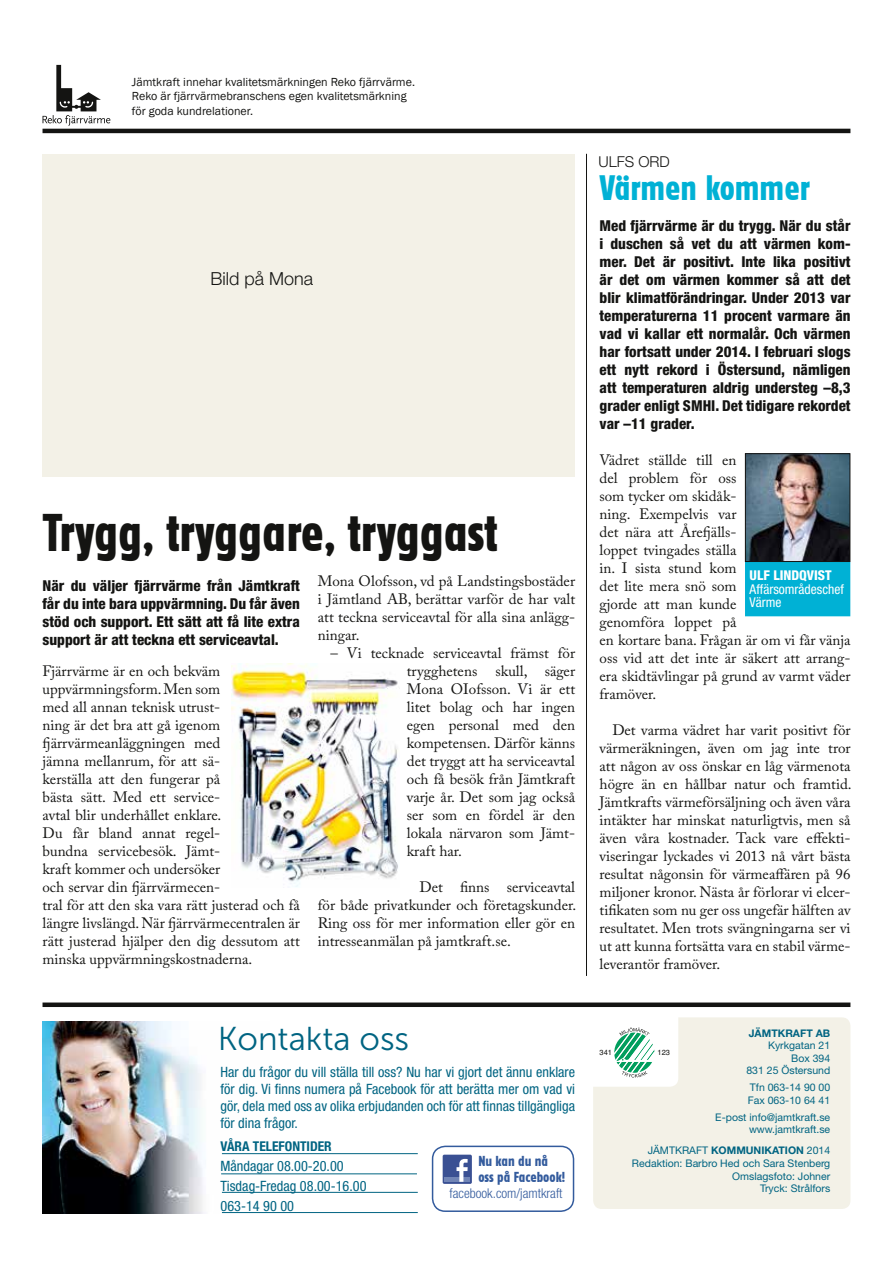
<style>
.page{position:relative;width:893px;height:1263px;background:#fff}
.page>*{position:absolute;margin:0;border:0;box-sizing:border-box;transform-origin:0 0}
.t1{font:49.5px "Govan One Alternate";color:#141412}
.t2{font:33px "Govan One Alternate";color:#00b1d5}
.t3{font:33px "Museo Sans 300";color:#006482}
.t4{font:300 18px "Helvetica Neue LT Std";color:#141412}
.t5{font:15px/18px "Adobe Caslon Pro";color:#141412;text-align:justify}
.t6{font:800 condensed 15px/18px "Helvetica Neue LT Std";color:#141412;text-align:justify}
.t7{font:300 15px "Helvetica Neue LT Std";color:#141412}
.t8{font:condensed 14.25px/17.1px "Helvetica Neue LT Std";color:#006482;text-align:justify}
.t9{font:13.5px/16.2px "Govan One Alternate";color:#335b9d}
.t10{font:300 condensed 13.5px "Helvetica Neue LT Std";color:#335b9d}
.t11{font:condensed 13.5px/13.5px "Helvetica Neue LT Std";color:#fff}
.t12{font:700 condensed 13.5px "Helvetica Neue LT Std";color:#006482}
.t13{font:800 condensed 13.5px "Helvetica Neue LT Std";color:#fff}
.t14{font:12px/14.4px "Franklin Gothic";color:#141412}
.t15{font:10.5px/12.6px "Helvetica Neue LT Std";color:#006482;text-align:right}
.t16{font:700 10.5px "Helvetica Neue LT Std";color:#006482}
.t17{font:7.5px "Helvetica";color:#141412}
.s1{font-weight:700}
</style>
<div class="page">
<div style="left:593px;top:1017px;width:257px;height:192px;background:#f3f1e7;border-radius:9px"></div>
<div style="left:568px;top:997px;width:110px;height:90px;background:#fff;border-radius:9px"></div>
<img style="left:43px;top:1022px;width:227px;height:191px">
<hr style="left:222px;top:1153px;width:196px;height:1px;background:#006482">
<hr style="left:221px;top:1173px;width:196px;height:1px;background:#006482">
<hr style="left:222px;top:1192px;width:196px;height:1px;background:#006482">
<hr style="left:222px;top:1212px;width:196px;height:1px;background:#006482">
<svg style="left:614px;top:1027px;width:41px;height:50px"></svg>
<div style="left:43px;top:1002px;width:807px;height:5px;background:#141412"></div>
<div style="left:443px;top:1155px;width:29px;height:29px;background:#3a5093;border-radius:2px"></div>
<div style="left:445px;top:1177px;width:25px;height:5px;background:#7185b6"></div>
<svg style="left:456px;top:1159px;width:12px;height:23px"></svg>
<div style="left:432px;top:1145px;width:142px;height:67px;border:2px solid #335b9d;border-radius:13px"></div>
<hr style="left:586px;top:154px;width:1px;height:822px;background:#141412">
<div style="left:745px;top:562px;width:105px;height:54px;background:#00b1d5"></div>
<img style="left:747px;top:455px;width:101px;height:105px">
<div style="left:745px;top:453px;width:105px;height:109px;border:1px solid #141412"></div>
<svg style="left:43px;top:65px;width:67px;height:61px"></svg>
<hr style="left:43px;top:129px;width:807px;height:4px;background:#141412">
<div style="left:43px;top:154px;width:532px;height:322px;background:#f3f1e7"></div>
<img style="left:232px;top:664px;width:166px;height:223px">
<p class="t14" style="left:132px;top:75px;width:285px">Jämtkraft innehar kvalitetsmärkningen Reko fjärrvärme.<br>Reko är fjärrvärmebranschens egen kvalitetsmärkning för goda kundrelationer.</p>
<p class="t4" style="left:210px;top:268px;width:104px">Bild på Mona</p>
<h1 class="t1" style="left:43px;top:505px;width:457px">Trygg, tryggare, tryggast</h1>
<p class="t6" style="left:43px;top:576px;width:259px">När du väljer fjärrvärme från Jämtkraft får du inte bara uppvärmning. Du får även stöd och support. Ett sätt att få lite extra support är att teckna ett serviceavtal.</p>
<p class="t5" style="left:43px;top:662px;width:259px;text-align:left">Fjärrvärme är en och bekväm uppvärmningsform. Men som<br>med all annan teknisk utrust-<br>ning är det bra att gå igenom fjärrvärmeanläggningen med<br>jämna mellanrum, för att sä-<br>kerställa att den fungerar på<br>bästa sätt. Med ett service-<br>avtal blir underhållet enklare.<br>Du får bland annat regel-<br>bundna servicebesök. Jämt-<br>kraft kommer och undersöker<br>och servar din fjärrvärmecen-<br>tral för att den ska vara rätt justerad och få längre livslängd. När fjärrvärmecentralen är rätt justerad hjälper den dig dessutom att minska uppvärmningskostnaderna.</p>
<p class="t5" style="left:318px;top:572px;width:259px">Mona Olofsson, vd på Landstingsbostäder i Jämtland AB, berättar varför de har valt att teckna serviceavtal för alla sina anlägg&shy;ningar.</p>
<p class="t5" style="left:407px;top:644px;width:170px;text-indent:-76px">– Vi tecknade serviceavtal främst för trygghetens skull, säger Mona OIofsson. Vi är ett litet bolag och har ingen egen personal med den kompetensen. Därför känns det tryggt att ha serviceavtal och få besök från Jämtkraft varje år. Det som jag också ser som en fördel är den lokala närvaron som Jämt&shy;kraft har.</p>
<p class="t5" style="left:318px;top:878px;width:260px;text-indent:102px">Det finns serviceavtal för både privatkunder och företagskunder.<br>Ring oss för mer information eller gör en intresseanmälan på jamtkraft.se.</p>
<h2 class="t3" style="left:218px;top:1020px;width:193px">Kontakta oss</h2>
<p class="t8" style="left:221px;top:1063px;width:356px">Har du frågor du vill ställa till oss? Nu har vi gjort det ännu enklare för dig. Vi finns numera på Facebook för att berätta mer om vad vi gör, dela med oss av olika erbjudanden och för att finnas tillgängliga för dina frågor.</p>
<p class="t12" style="left:221px;top:1137px;width:113px">VÅRA TELEFONTIDER</p>
<p class="t8" style="left:221px;top:1155px;width:147px;line-height:20.1px;text-align:left">Måndagar 08.00-20.00<br>Tisdag-Fredag 08.00-16.00<br>063-14 90 00</p>
<p class="t9" style="left:478px;top:1153px;width:88px">Nu kan du nå oss på Facebook!</p>
<p class="t10" style="left:450px;top:1186px;width:114px">facebook.com/jamtkraft</p>
<p class="t7" style="left:598px;top:153px;width:73px">ULFS ORD</p>
<h2 class="t2" style="left:600px;top:169px;width:212px">Värmen kommer</h2>
<p class="t6" style="left:600px;top:216px;width:253px">Med fjärrvärme är du trygg. När du står i duschen så vet du att värmen kom&shy;mer. Det är positivt. Inte lika positivt är det om värmen kommer så att det blir klimatförändringar. Under 2013 var temperaturerna 11 procent varmare än vad vi kallar ett normalår. Och värmen har fortsatt under 2014. I februari slogs ett nytt rekord i Östersund, nämligen att temperaturen aldrig understeg –8,3 grader enligt SMHI. Det tidigare rekordet var –11 grader.</p>
<p class="t5" style="left:600px;top:451px;width:253px;text-align:left">Vädret ställde till en<br>del problem för oss<br>som tycker om skidåk-<br>ning. Exempelvis var<br>det nära att Årefjälls-<br>loppet tvingades ställa<br>in. I sista stund kom<br>det lite mera snö som<br>gjorde att man kunde<br>genomföra loppet på<br>en kortare bana. Frågan är om vi får vänja oss vid att det inte är säkert att arrang&shy;era skidtävlingar på grund av varmt väder framöver.</p>
<p class="t5" style="left:600px;top:721px;width:254px;text-indent:13px">Det varma vädret har varit positivt för värmeräkningen, även om jag inte tror att någon av oss önskar en låg värmenota högre än en hållbar natur och framtid.<br>Jämtkrafts värmeförsäljning och även våra intäkter har minskat naturligtvis, men så även våra kostnader. Tack vare effekti&shy;viseringar lyckades vi 2013 nå vårt bästa resultat någonsin för värmeaffären på 96 miljoner kronor. Nästa år förlorar vi elcer&shy;tifikaten som nu ger oss ungefär hälften av resultatet. Men trots svängningarna ser vi ut att kunna fortsätta vara en stabil värme&shy;leverantör framöver.</p>
<p class="t13" style="left:750px;top:567px;width:83px">ULF LINDQVIST</p>
<p class="t11" style="left:750px;top:582px;width:96px">Affärsområdeschef<br>Värme</p>
<p class="t16" style="left:749px;top:1026px;width:83px">JÄMTKRAFT AB</p>
<p class="t15" style="left:746px;top:1039px;width:85px">Kyrkgatan 21<br>Box 394<br>831 25 Östersund</p>
<p class="t15" style="left:748px;top:1081px;width:84px;text-align:left">Tfn 063-14 90 00<br>Fax 063-10 64 41</p>
<p class="t15" style="left:715px;top:1110px;width:116px">E-post info@jamtkraft.se www.jamtkraft.se</p>
<p class="t15" style="left:632px;top:1144px;width:200px">JÄMTKRAFT <span class="s1">KOMMUNIKATION</span> 2014<br>Redaktion: Barbro Hed och Sara Stenberg<br>Omslagsfoto: Johner<br>Tryck: Strålfors</p>
<p class="t17" style="left:600px;top:1046px;width:14px">341</p>
<p class="t17" style="left:658px;top:1046px;width:14px">123</p>
</div>
